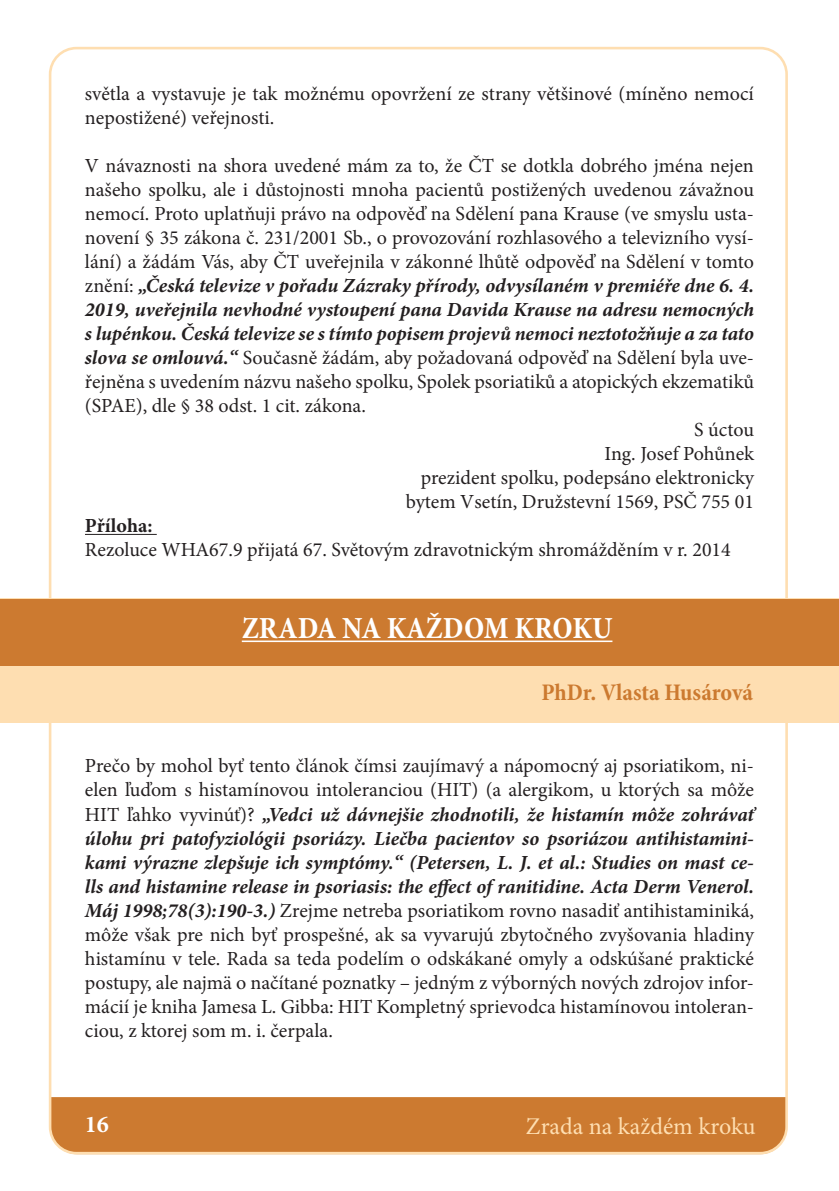
<style>
.page{position:relative;width:839px;height:1191px;background:#fff}
.page>*{position:absolute;margin:0;border:0;box-sizing:border-box;transform-origin:0 0}
.t1{font:700 condensed 31px "Minion Pro";color:#fff}
.t2{font:700 condensed 24px "Minion Pro";letter-spacing:-.005em;color:#cc7a30}
.t3{font:24px "Minion Pro";color:#fedeb1}
.t4{font:700 24px "Minion Pro";color:#fff}
.t5{font:20px/24px "Minion Pro";color:#231f20}
.t6{font:italic 700 20px "Minion Pro";letter-spacing:-.005em;color:#231f20}
.t7{font:700 20px "Minion Pro";color:#231f20}
.s1{font-weight:400;font-style:normal}
.s2{font-weight:700;font-style:italic}
</style>
<div class="page">
<svg style="left:50px;top:1097px;width:734px;height:57px;background:#ce7f36"></svg>
<hr style="left:85px;top:534px;width:72px;height:1px;background:#231f20">
<div style="left:0;top:597px;width:839px;height:125px;background:#fedeb1"></div>
<div style="left:0;top:599px;width:839px;height:66px;background:#cc7a30"></div>
<hr style="left:242px;top:640px;width:370px;height:2px;background:#fff">
<p class="t5" style="left:85px;top:82px;width:670px">světla a vystavuje je tak možnému opovržení ze strany většinové (míněno nemocí nepostižené) veřejnosti.</p>
<p class="t5" style="left:85px;top:154px;width:670px">V návaznosti na shora uvedené mám za to, že ČT se dotkla dobrého jména nejen</p>
<p class="t5" style="left:85px;top:178px;width:670px">našeho spolku, ale i důstojnosti mnoha pacientů postižených uvedenou závažnou</p>
<p class="t5" style="left:85px;top:202px;width:670px">nemocí. Proto uplatňuji právo na odpověď na Sdělení pana Krause (ve smyslu usta-</p>
<p class="t5" style="left:85px;top:226px;width:670px">novení § 35 zákona č. 231/2001 Sb., o provozování rozhlasového a televizního vysí-</p>
<p class="t5" style="left:85px;top:250px;width:671px">lání) a žádám Vás, aby ČT uveřejnila v zákonné lhůtě odpověď na Sdělení v tomto</p>
<p class="t6" style="left:85px;top:272px;width:670px"><span class="s1">znění:</span> „Česká televize v pořadu Zázraky přírody, odvysílaném v premiéře dne 6. 4.</p>
<p class="t6" style="left:85px;top:296px;width:671px">2019, uveřejnila nevhodné vystoupení pana Davida Krause na adresu nemocných</p>
<p class="t6" style="left:85px;top:320px;width:670px">s lupénkou. Česká televize se s tímto popisem projevů nemoci neztotožňuje a za tato</p>
<p class="t5" style="left:85px;top:346px;width:671px"><span class="s2">slova se omlouvá.“</span> Současně žádám, aby požadovaná odpověď na Sdělení byla uve-</p>
<p class="t5" style="left:85px;top:370px;width:670px">řejněna s uvedením názvu našeho spolku, Spolek psoriatiků a atopických ekzematiků</p>
<p class="t5" style="left:85px;top:394px;width:282px">(SPAE), dle § 38 odst. 1 cit. zákona.</p>
<p class="t5" style="left:694px;top:418px;width:61px">S úctou</p>
<p class="t5" style="left:605px;top:442px;width:151px">Ing. Josef Pohůnek</p>
<p class="t5" style="left:421px;top:466px;width:335px">prezident spolku, podepsáno elektronicky</p>
<p class="t5" style="left:406px;top:490px;width:350px">bytem Vsetín, Družstevní 1569, PSČ 755 01</p>
<p class="t7" style="left:85px;top:512px;width:69px">Příloha:</p>
<p class="t5" style="left:85px;top:538px;width:647px">Rezoluce WHA67.9 přijatá 67. Světovým zdravotnickým shromážděním v r. 2014</p>
<h1 class="t1" style="left:242px;top:607px;width:372px">ZRADA NA KAŽDOM KROKU</h1>
<p class="t2" style="left:541px;top:675px;width:213px">PhDr. Vlasta Husárová</p>
<p class="t5" style="left:85px;top:754px;width:671px;text-align:justify">Prečo by mohol byť tento článok čímsi zaujímavý a nápomocný aj psoriatikom, ni&shy;elen ľuďom s histamínovou intoleranciou (HIT) (a alergikom, u ktorých sa môže HIT ľahko vyvinúť)? <span class="s2">„Vedci už dávnejšie zhodnotili, že histamín môže zohrávať úlohu pri patofyziológii psoriázy. Liečba pacientov so psoriázou antihistamini&shy;kami výrazne zlepšuje ich symptómy.“ (Petersen, L. J. et al.: Studies on mast ce&shy;lls and histamine release in psoriasis: the effect of ranitidine. Acta Derm Venerol.<br>Máj 1998;78(3):190-3.)</span> Zrejme netreba psoriatikom rovno nasadiť antihistaminiká, môže však pre nich byť prospešné, ak sa vyvarujú zbytočného zvyšovania hladiny histamínu v tele. Rada sa teda podelím o odskákané omyly a odskúšané praktické postupy, ale najmä o načítané poznatky – jedným z výborných nových zdrojov infor&shy;mácií je kniha Jamesa L. Gibba: HIT Kompletný sprievodca histamínovou intoleran&shy;ciou, z ktorej som m. i. čerpala.</p>
<p class="t4" style="left:85px;top:1107px;width:25px">16</p>
<p class="t3" style="left:526px;top:1110px;width:231px">Zrada na každém kroku</p>
</div>
